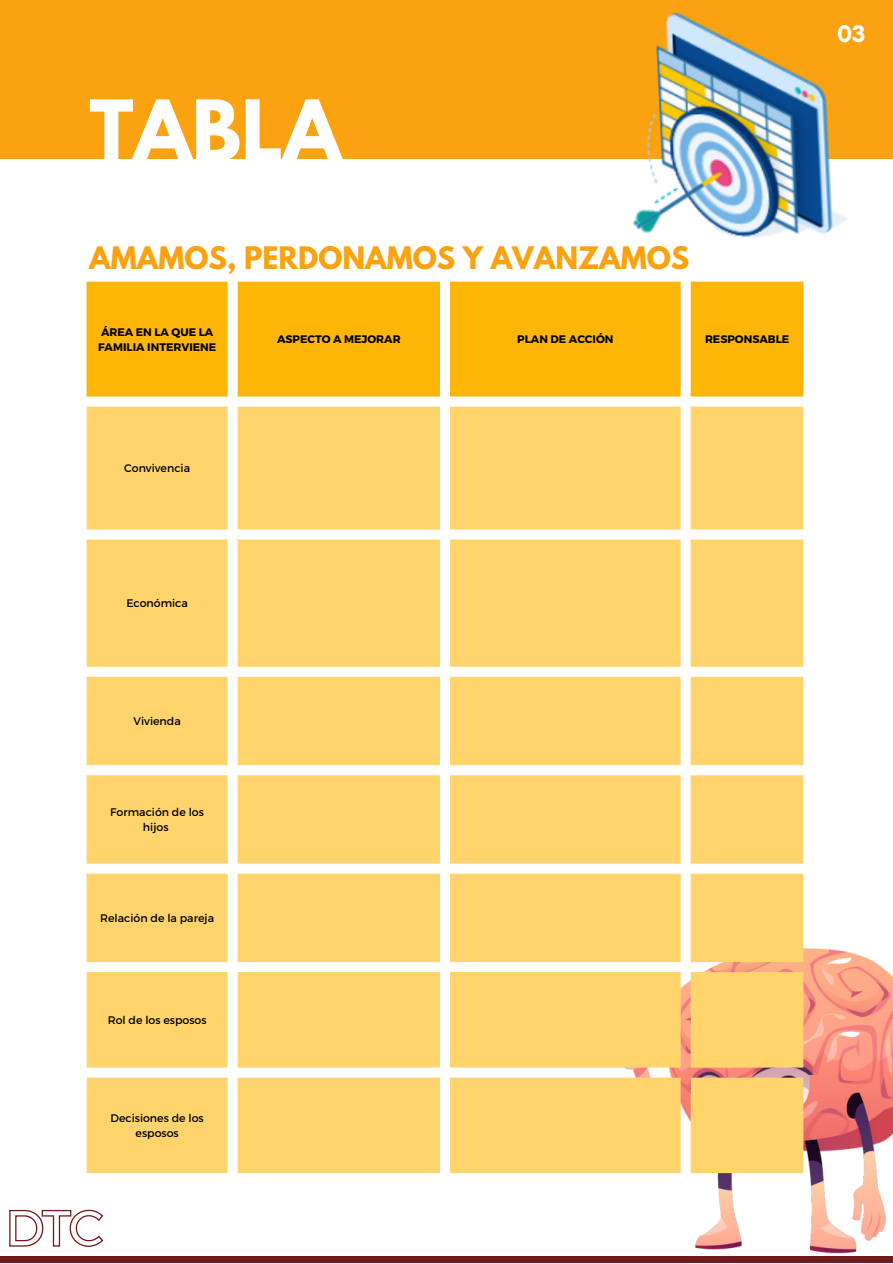
<style>
.page{position:relative;width:893px;height:1264px;background:#fff}
.page>*{position:absolute;margin:0;border:0;box-sizing:border-box;transform-origin:0 0}
.t1{font:700 74.25px "League Spartan";color:#fff}
.t2{font:700 27.45px "League Spartan";color:#fba211}
.t3{font:700 24.6px "Glacial Indifference";color:#fff}
.t4{font:10.95px/15px "Montserrat";color:#000;text-align:center}
.t5{font:700 10.95px/15px "Montserrat";color:#000}
</style>
<div class="page">
<div style="left:0;top:0;width:892px;height:159px;background:#fba211"></div>
<svg style="left:9px;top:1209px;width:95px;height:38px"></svg>
<div style="left:0;top:1256px;width:892px;height:6px;background:#711a1d"></div>
<img style="left:632px;top:12px;width:215px;height:226px">
<img style="left:571px;top:883px;width:321px;height:371px">
<div style="left:87px;top:281px;width:716px;height:115px;background:#fdb508"></div>
<svg style="left:87px;top:406px;width:716px;height:767px;background:#fed87c"></svg>
<p class="t1" style="left:89px;top:94px;width:253px">TABLA</p>
<p class="t2" style="left:89px;top:244px;width:601px">AMAMOS, PERDONAMOS Y AVANZAMOS</p>
<p class="t5" style="left:98px;top:324px;width:120px">ÁREA EN LA QUE LA<br>FAMILIA INTERVIENE</p>
<p class="t5" style="left:277px;top:331px;width:125px">ASPECTO A MEJORAR</p>
<p class="t5" style="left:517px;top:331px;width:98px">PLAN DE ACCIÓN</p>
<p class="t5" style="left:705px;top:331px;width:86px">RESPONSABLE</p>
<p class="t4" style="left:124px;top:460px;width:67px">Convivencia</p>
<p class="t3" style="left:837px;top:18px;width:30px">03</p>
<p class="t4" style="left:126px;top:595px;width:63px">Económica</p>
<p class="t4" style="left:133px;top:713px;width:49px">Vivienda</p>
<p class="t4" style="left:110px;top:804px;width:95px">Formación de los hijos</p>
<p class="t4" style="left:100px;top:910px;width:115px">Relación de la pareja</p>
<p class="t4" style="left:108px;top:1011px;width:100px">Rol de los esposos</p>
<p class="t4" style="left:111px;top:1109px;width:95px">Decisiones de los esposos</p>
</div>
